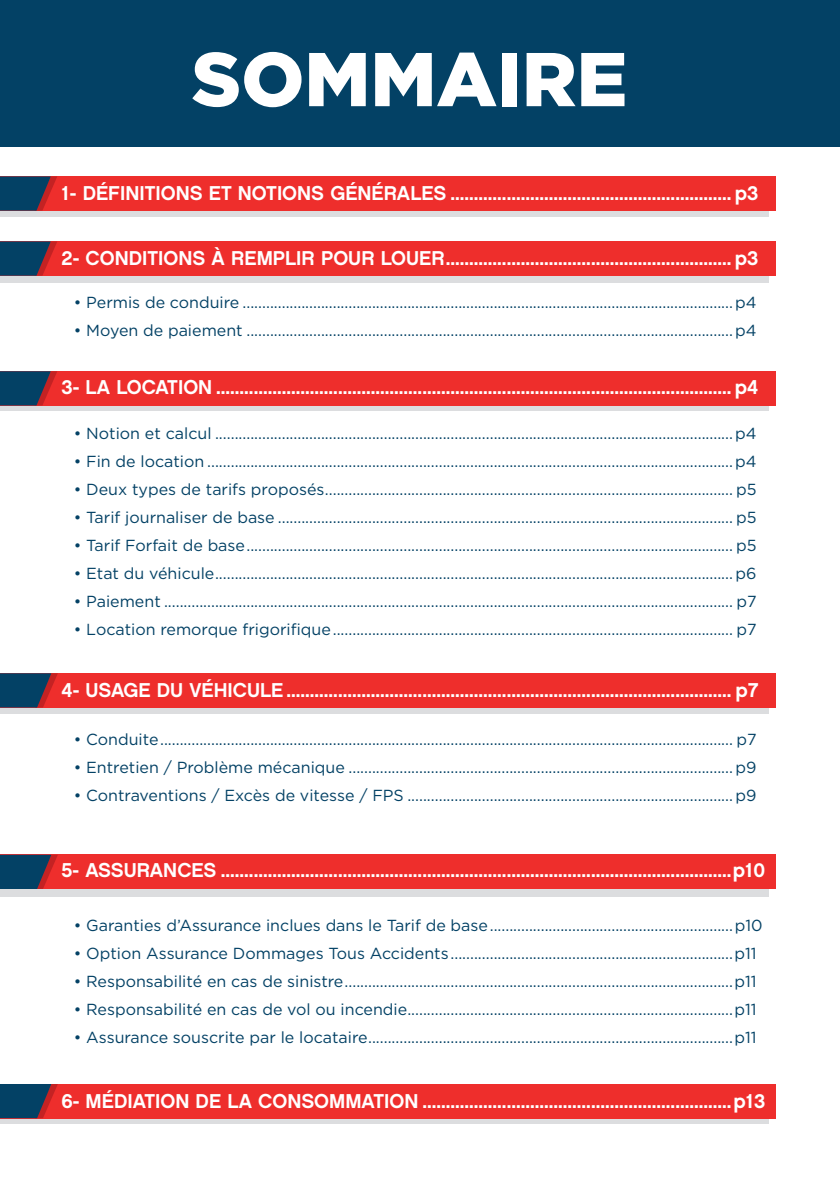
<style>
.page{position:relative;width:840px;height:1191px;background:#fff}
.page>*{position:absolute;margin:0;border:0;box-sizing:border-box;transform-origin:0 0}
.t1{font:900 76px "Gotham";color:#fff}
.t2{font:20px "Chalet New York Nineteen Eighty";color:#fff}
.t3{font:16px "Gotham";color:#034165}
</style>
<div class="page">
<div style="left:0;top:249px;width:768px;height:34px;background:#dcdddf"></div>
<div style="left:0;top:376px;width:768px;height:34px;background:linear-gradient(to right,#dcdddf,#dcdddf)"></div>
<svg style="left:0;top:707px;width:768px;height:6px;fill:#dcdddf"></svg>
<div style="left:0;top:862px;width:768px;height:34px;background:#dcdddf"></div>
<div style="left:0;top:1089px;width:768px;height:34px;background:linear-gradient(to right,#dcdddf,#dcdddf)"></div>
<div style="left:0;top:182px;width:768px;height:34px;background:#dcdddf"></div>
<div style="left:0;top:855px;width:775px;height:34px;background:#ee2e2c"></div>
<div style="left:0;top:242px;width:775px;height:34px;background:#ee2e2c"></div>
<div style="left:0;top:177px;width:775px;height:34px;background:#ee2e2c"></div>
<div style="left:0;top:0;width:839px;height:146px;background:#034165"></div>
<div style="left:0;top:371px;width:775px;height:34px;background:#ee2e2c"></div>
<div style="left:0;top:673px;width:775px;height:34px;background:#ee2e2c"></div>
<div style="left:0;top:1084px;width:775px;height:34px;background:#ee2e2c"></div>
<hr style="left:839px;top:39px;width:1px;height:33px;background:#034165">
<svg style="left:0;top:1084px;width:58px;height:34px"></svg>
<svg style="left:0;top:854px;width:58px;height:35px"></svg>
<svg style="left:0;top:673px;width:58px;height:34px"></svg>
<svg style="left:0;top:371px;width:57px;height:34px"></svg>
<svg style="left:0;top:241px;width:57px;height:35px"></svg>
<svg style="left:0;top:176px;width:57px;height:35px"></svg>
<p class="t1" style="left:191px;top:27px;width:437px">SOMMAIRE</p>
<p class="t2" style="left:62px;top:181px;width:698px">1- DÉFINITIONS ET NOTIONS GÉNÉRALES ............................................................ p3</p>
<p class="t2" style="left:62px;top:246px;width:698px">2- CONDITIONS À REMPLIR POUR LOUER............................................................. p3</p>
<p class="t3" style="left:74px;top:292px;width:684px">• Permis de conduire .............................................................................................................................p4</p>
<p class="t3" style="left:74px;top:320px;width:684px">• Moyen de paiement ............................................................................................................................p4</p>
<p class="t2" style="left:62px;top:374px;width:698px">3- LA LOCATION .............................................................................................................. p4</p>
<p class="t3" style="left:74px;top:423px;width:684px">• Notion et calcul ....................................................................................................................................p4</p>
<p class="t3" style="left:74px;top:451px;width:684px">• Fin de location ......................................................................................................................................p4</p>
<p class="t3" style="left:74px;top:479px;width:684px">• Deux types de tarifs proposés........................................................................................................ p5</p>
<p class="t3" style="left:74px;top:507px;width:684px">• Tarif journaliser de base .................................................................................................................... p5</p>
<p class="t3" style="left:74px;top:535px;width:684px">• Tarif Forfait de base............................................................................................................................ p5</p>
<p class="t3" style="left:74px;top:563px;width:684px">• Etat du véhicule....................................................................................................................................p6</p>
<p class="t3" style="left:74px;top:591px;width:684px">• Paiement ................................................................................................................................................. p7</p>
<p class="t3" style="left:74px;top:619px;width:684px">• Location remorque frigorifique...................................................................................................... p7</p>
<p class="t2" style="left:62px;top:677px;width:698px">4- USAGE DU VÉHICULE ............................................................................................... p7</p>
<p class="t3" style="left:74px;top:728px;width:684px">• Conduite.................................................................................................................................................. p7</p>
<p class="t3" style="left:74px;top:756px;width:684px">• Entretien / Problème mécanique ..................................................................................................p9</p>
<p class="t3" style="left:74px;top:784px;width:684px">• Contraventions / Excès de vitesse / FPS ...................................................................................p9</p>
<p class="t2" style="left:62px;top:857px;width:704px">5- ASSURANCES .............................................................................................................p10</p>
<p class="t3" style="left:74px;top:915px;width:689px">• Garanties d’Assurance inclues dans le Tarif de base..............................................................p10</p>
<p class="t3" style="left:74px;top:943px;width:684px">• Option Assurance Dommages Tous Accidents........................................................................p11</p>
<p class="t3" style="left:74px;top:971px;width:684px">• Responsabilité en cas de sinistre...................................................................................................p11</p>
<p class="t3" style="left:74px;top:999px;width:684px">• Responsabilité en cas de vol ou incendie...................................................................................p11</p>
<p class="t3" style="left:74px;top:1027px;width:684px">• Assurance souscrite par le locataire.............................................................................................p11</p>
<p class="t2" style="left:62px;top:1088px;width:704px">6- MÉDIATION DE LA CONSOMMATION ..................................................................p13</p>
</div>
